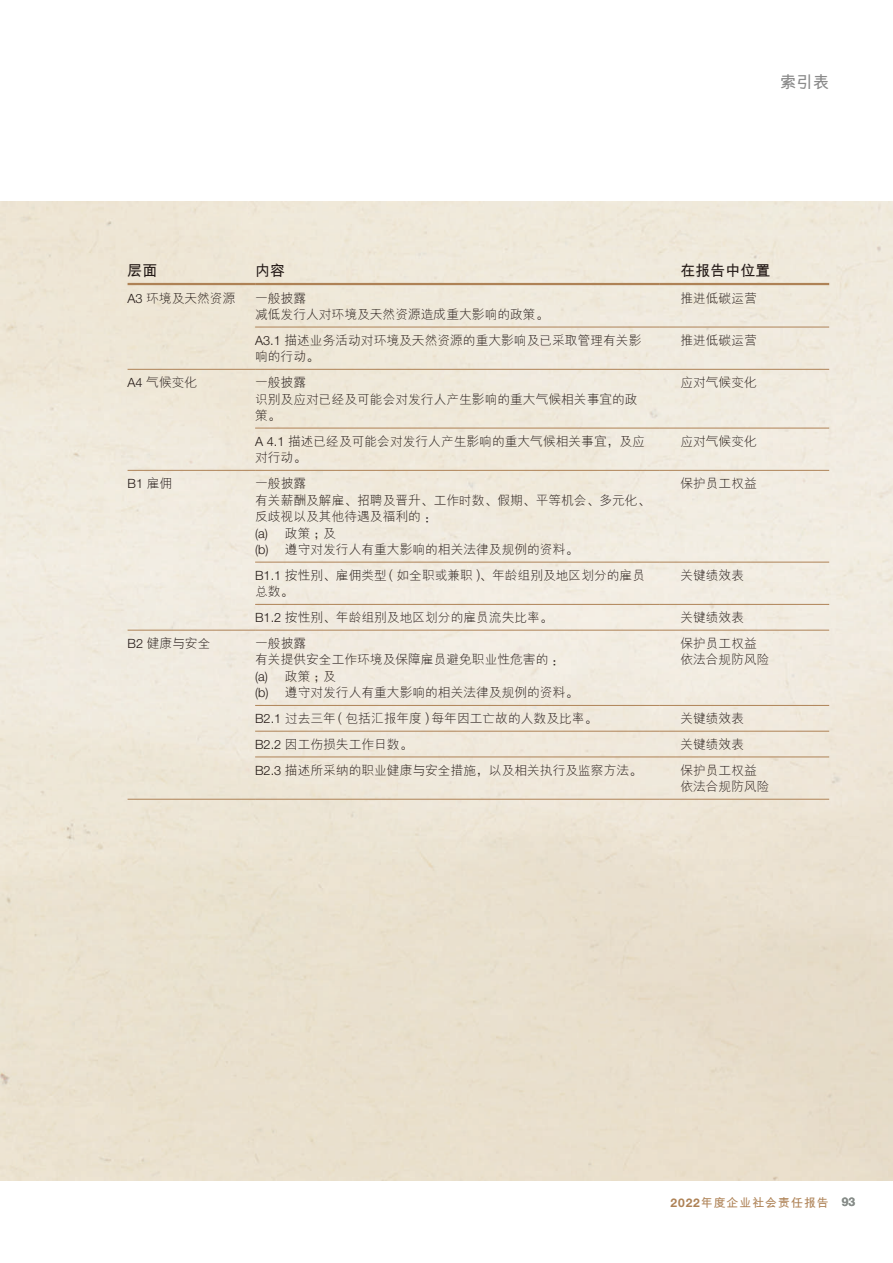
<style>
.page{position:relative;width:893px;height:1263px;background:#fff}
.page>*{position:absolute;margin:0;border:0;box-sizing:border-box;transform-origin:0 0}
.t1{font:700 16.5px "M Hei HKS";color:#898989}
.t2{font:700 15px "M Hei HKS";color:#231916}
.t3{font:300 12.75px/16.5px "M Hei HKS";color:#231916}
.t4{font:300 12.75px "Helvetica Neue LT Std";color:#231916}
.t5{font:700 12px "M Hei HKS";letter-spacing:.075em;color:#ae8256}
.s1{font-family:"Helvetica Neue LT Std"}
.s2{font-family:"FZLTXHK";font-weight:400}
.s3{font-family:"M Hei HKS"}
.s4{font-family:"Helvetica Neue LT Std";color:#96b5a1}
</style>
<div class="page">
<hr style="left:255px;top:327px;width:404px;height:1px;background:#ae8256">
<hr style="left:659px;top:327px;width:170px;height:1px;background:#ae8256">
<hr style="left:128px;top:369px;width:127px;height:1px;background:#ae8256">
<hr style="left:255px;top:369px;width:404px;height:1px;background:#ae8256">
<hr style="left:659px;top:369px;width:170px;height:1px;background:#ae8256">
<hr style="left:255px;top:428px;width:404px;height:1px;background:#ae8256">
<hr style="left:659px;top:428px;width:170px;height:1px;background:#ae8256">
<hr style="left:128px;top:470px;width:127px;height:1px;background:#ae8256">
<hr style="left:255px;top:470px;width:404px;height:1px;background:#ae8256">
<hr style="left:659px;top:470px;width:170px;height:1px;background:#ae8256">
<hr style="left:255px;top:562px;width:404px;height:1px;background:#ae8256">
<hr style="left:659px;top:562px;width:170px;height:1px;background:#ae8256">
<hr style="left:255px;top:604px;width:404px;height:1px;background:#ae8256">
<hr style="left:659px;top:604px;width:170px;height:1px;background:#ae8256">
<hr style="left:128px;top:630px;width:127px;height:1px;background:#ae8256">
<hr style="left:255px;top:630px;width:404px;height:1px;background:#ae8256">
<hr style="left:659px;top:630px;width:170px;height:1px;background:#ae8256">
<hr style="left:255px;top:705px;width:404px;height:1px;background:#ae8256">
<hr style="left:659px;top:705px;width:170px;height:1px;background:#ae8256">
<hr style="left:255px;top:731px;width:404px;height:1px;background:#ae8256">
<hr style="left:659px;top:731px;width:170px;height:1px;background:#ae8256">
<hr style="left:255px;top:756px;width:404px;height:1px;background:#ae8256">
<hr style="left:659px;top:756px;width:170px;height:1px;background:#ae8256">
<hr style="left:128px;top:799px;width:127px;height:1px;background:#ae8256">
<hr style="left:255px;top:799px;width:404px;height:1px;background:#ae8256">
<hr style="left:659px;top:799px;width:170px;height:1px;background:#ae8256">
<hr style="left:128px;top:283px;width:127px;height:2px;background:#ae8256">
<hr style="left:255px;top:283px;width:404px;height:2px;background:#ae8256">
<hr style="left:659px;top:283px;width:170px;height:2px;background:#ae8256">
<p class="t1" style="left:780px;top:70px;width:51px">索引表</p>
<p class="t2" style="left:128px;top:259px;width:31px">層面</p>
<p class="t2" style="left:255px;top:259px;width:31px">內容</p>
<p class="t2" style="left:680px;top:259px;width:92px">在報告中位置</p>
<p class="t3" style="left:128px;top:289px;width:109px"><span class="s1">A3</span> 環境及天然資源</p>
<p class="t3" style="left:255px;top:289px;width:295px">一般披露<br>減低發行人對環境及天然資源造成重大影響的政策<span class="s2">。</span></p>
<p class="t3" style="left:680px;top:289px;width:78px">推進低碳運營</p>
<p class="t3" style="left:255px;top:331px;width:388px"><span class="s1">A3.1</span> 描述業務活動對環境及天然資源的重大影響及已採取管理有關影響的行動<span class="s2">。</span></p>
<p class="t3" style="left:680px;top:331px;width:78px">推進低碳運營</p>
<p class="t3" style="left:128px;top:374px;width:71px"><span class="s1">A4</span> 氣候變化</p>
<p class="t3" style="left:255px;top:374px;width:384px">一般披露<br>識別及應對已經及可能會對發行人產生影響的重大氣候相關事宜的政策<span class="s2">。</span></p>
<p class="t3" style="left:680px;top:374px;width:78px">應對氣候變化</p>
<p class="t3" style="left:255px;top:432px;width:391px"><span class="s1">A 4.1</span> 描述已經及可能會對發行人產生影響的重大氣候相關事宜<span class="s2">，</span>及應對行動<span class="s2">。</span></p>
<p class="t3" style="left:680px;top:432px;width:78px">應對氣候變化</p>
<p class="t4" style="left:128px;top:476px;width:46px">B1 <span class="s3">僱傭</span></p>
<p class="t3" style="left:255px;top:475px;width:397px">一般披露<br>有關薪酬及解僱<span class="s2">、</span>招聘及晉升<span class="s2">、</span>工作時數<span class="s2">、</span>假期<span class="s2">、</span>平等機會<span class="s2">、</span>多元化<span class="s2">、</span>反歧視以及其他待遇及福利的<span class="s2">：</span></p>
<p class="t4" style="left:255px;top:525px;width:82px">(a) <span class="s3">政策</span><span class="s2">；</span><span class="s3">及</span></p>
<p class="t3" style="left:255px;top:541px;width:325px"><span class="s1">(b)</span> 遵守對發行人有重大影響的相關法律及規例的資料<span class="s2">。</span></p>
<p class="t3" style="left:680px;top:475px;width:78px">保護員工權益</p>
<p class="t3" style="left:255px;top:566px;width:391px"><span class="s1">B1.1</span> 按性別<span class="s2">、</span>僱傭類型<span class="s2">（</span>如全職或兼職<span class="s2">）、</span>年齡組別及地區劃分的僱員總數<span class="s2">。</span></p>
<p class="t3" style="left:680px;top:566px;width:65px">關鍵績效表</p>
<p class="t3" style="left:255px;top:609px;width:299px"><span class="s1">B1.2</span> 按性別<span class="s2">、</span>年齡組別及地區劃分的僱員流失比率<span class="s2">。</span></p>
<p class="t3" style="left:680px;top:609px;width:65px">關鍵績效表</p>
<p class="t3" style="left:128px;top:634px;width:84px"><span class="s1">B2</span> 健康與安全</p>
<p class="t3" style="left:255px;top:634px;width:311px">一般披露<br>有關提供安全工作環境及保障僱員避免職業性危害的<span class="s2">：</span></p>
<p class="t4" style="left:255px;top:669px;width:82px">(a) <span class="s3">政策</span><span class="s2">；</span><span class="s3">及</span></p>
<p class="t3" style="left:255px;top:684px;width:325px"><span class="s1">(b)</span> 遵守對發行人有重大影響的相關法律及規例的資料<span class="s2">。</span></p>
<p class="t3" style="left:680px;top:634px;width:91px">保護員工權益依法合規防風險</p>
<p class="t3" style="left:255px;top:710px;width:344px"><span class="s1">B2.1</span> 過去三年<span class="s2">（</span>包括彙報年度<span class="s2">）</span>每年因工亡故的人數及比率<span class="s2">。</span></p>
<p class="t3" style="left:680px;top:710px;width:65px">關鍵績效表</p>
<p class="t3" style="left:255px;top:735px;width:159px"><span class="s1">B2.2</span> 因工傷損失工作日數<span class="s2">。</span></p>
<p class="t3" style="left:680px;top:735px;width:65px">關鍵績效表</p>
<p class="t3" style="left:255px;top:761px;width:388px"><span class="s1">B2.3</span> 描述所採納的職業健康與安全措施<span class="s2">，</span>以及相關執行及監察方法<span class="s2">。</span></p>
<p class="t3" style="left:680px;top:761px;width:91px">保護員工權益依法合規防風險</p>
<p class="t5" style="left:670px;top:1193px;width:186px"><span class="s1">2022</span>年度企業社會責任報告 <span class="s4">93</span></p>
</div>
